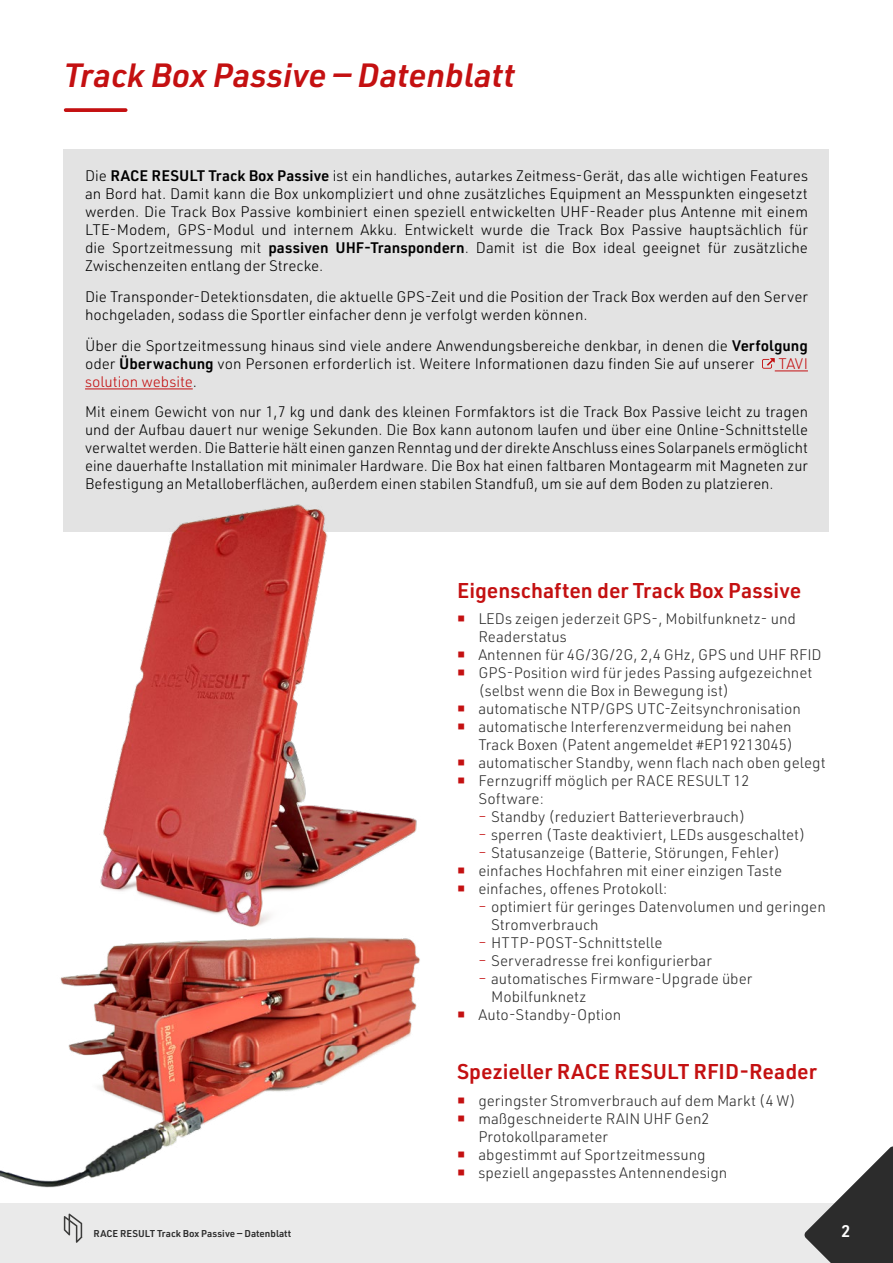
<style>
.page{position:relative;width:893px;height:1263px;background:#fff}
.page>*{position:absolute;margin:0;border:0;box-sizing:border-box;transform-origin:0 0}
.t1{font:italic 600 33px "URWDIN";color:#c41011}
.t2{font:600 21px "URWDIN";color:#c41011}
.t3{font:600 16.5px "URWDIN";color:#fff}
.t4{font:300 15px/18px "URWDIN";color:#000}
.t5{font:300 15px/18px "URWDIN";color:#2c2c2c}
.t6{font:300 15px "URWDIN";color:#c41011}
.t7{font:600 9.75px "URWDIN";color:#2c2c2c}
.s1{font-weight:600}
.s2{color:#c41011}
</style>
<div class="page">
<div style="left:0;top:1203px;width:893px;height:60px;background:#eaeaea"></div>
<svg style="left:64px;top:1213px;width:18px;height:30px"></svg>
<svg style="left:804px;top:1146px;width:89px;height:117px"></svg>
<svg style="left:66px;top:108px;width:60px;height:4px"></svg>
<div style="left:64px;top:149px;width:765px;height:383px;background:#e3e3e3"></div>
<hr style="left:775px;top:371px;width:33px;height:1px;background:#c41011">
<hr style="left:85px;top:389px;width:108px;height:1px;background:#c41011">
<svg style="left:762px;top:358px;width:13px;height:11px"></svg>
<img style="left:0;top:937px;width:420px;height:251px">
<img style="left:100px;top:504px;width:317px;height:423px">
<h1 class="t1" style="left:64px;top:53px;width:453px">Track Box Passive — Datenblatt</h1>
<p class="t4" style="left:85px;top:166px;width:724px;text-align:justify">Die <span class="s1">RACE RESULT Track Box Passive</span> ist ein handliches, autarkes Zeitmess-Gerät, das alle wichtigen Features an Bord hat. Damit kann die Box unkompliziert und ohne zusätzliches Equipment an Messpunkten eingesetzt werden. Die Track Box Passive kombiniert einen speziell entwickelten UHF-Reader plus Antenne mit einem LTE-Modem, GPS-Modul und internem Akku. Entwickelt wurde die Track Box Passive hauptsächlich für die Sportzeitmessung mit <span class="s1">passiven UHF-Transpondern</span>. Damit ist die Box ideal geeignet für zusätzliche Zwischenzeiten entlang der Strecke.</p>
<p class="t4" style="left:85px;top:287px;width:724px">Die Transponder-Detektionsdaten, die aktuelle GPS-Zeit und die Position der Track Box werden auf den Server hochgeladen, sodass die Sportler einfacher denn je verfolgt werden können.</p>
<p class="t4" style="left:85px;top:336px;width:724px">Über die Sportzeitmessung hinaus sind viele andere Anwendungsbereiche denkbar, in denen die <span class="s1">Verfolgung </span>oder <span class="s1">Überwachung</span> von Personen erforderlich ist. Weitere Informationen dazu finden Sie auf unserer</p>
<p class="t6" style="left:778px;top:354px;width:31px">TAVI</p>
<p class="t4" style="left:85px;top:366px;width:724px;line-height:30.8px"><span class="s2">solution website</span>.<br>Mit einem Gewicht von nur 1,7 kg und dank des kleinen Formfaktors ist die Track Box Passive leicht zu tragen</p>
<p class="t4" style="left:85px;top:421px;width:724px;text-align:justify">und der Aufbau dauert nur wenige Sekunden. Die Box kann autonom laufen und über eine Online-Schnittstelle verwaltet werden. Die Batterie hält einen ganzen Renntag und der direkte Anschluss eines Solarpanels ermöglicht eine dauerhafte Installation mit minimaler Hardware. Die Box hat einen faltbaren Montagearm mit Magneten zur Befestigung an Metalloberflächen, außerdem einen stabilen Standfuß, um sie auf dem Boden zu platzieren.</p>
<h2 class="t2" style="left:457px;top:576px;width:346px">Eigenschaften der Track Box Passive</h2>
<p class="t5" style="left:478px;top:609px;width:349px">LEDs zeigen jederzeit GPS-, Mobilfunknetz- und Readerstatus<br>Antennen für 4G/3G/2G, 2,4 GHz, GPS und UHF RFID GPS-Position wird für jedes Passing aufgezeichnet (selbst wenn die Box in Bewegung ist)<br>automatische NTP/GPS UTC-Zeitsynchronisation automatische Interferenzvermeidung bei nahen Track Boxen (Patent angemeldet #EP19213045) automatischer Standby, wenn flach nach oben gelegt Fernzugriff möglich per RACE RESULT 12<br>Software:</p>
<p class="t5" style="left:478px;top:807px;width:269px"><span class="s2">–</span> Standby (reduziert Batterieverbrauch)</p>
<p class="t5" style="left:478px;top:825px;width:329px"><span class="s2">–</span> sperren (Taste deaktiviert, LEDs ausgeschaltet)</p>
<p class="t5" style="left:478px;top:843px;width:305px;text-align:justify"><span class="s2">–</span> Statusanzeige (Batterie, Störungen, Fehler) einfaches Hochfahren mit einer einzigen Taste einfaches, offenes Protokoll:</p>
<p class="t5" style="left:491px;top:897px;width:336px;text-indent:-13px"><span class="s2">–</span> optimiert für geringes Datenvolumen und geringen<br>Stromverbrauch</p>
<p class="t5" style="left:478px;top:933px;width:186px"><span class="s2">–</span> HTTP-POST-Schnittstelle</p>
<p class="t5" style="left:478px;top:951px;width:235px"><span class="s2">–</span> Serveradresse frei konfigurierbar</p>
<p class="t5" style="left:478px;top:969px;width:275px"><span class="s2">–</span> automatisches Firmware-Upgrade über</p>
<p class="t5" style="left:491px;top:987px;width:97px">Mobilfunknetz</p>
<p class="t5" style="left:478px;top:1005px;width:144px">Auto-Standby-Option</p>
<h2 class="t2" style="left:457px;top:1057px;width:361px">Spezieller RACE RESULT RFID-Reader</h2>
<p class="t5" style="left:478px;top:1091px;width:319px">geringster Stromverbrauch auf dem Markt (4 W) maßgeschneiderte RAIN UHF Gen2<br>Protokollparameter<br>abgestimmt auf Sportzeitmessung<br>speziell angepasstes Antennendesign</p>
<p class="t7" style="left:94px;top:1226px;width:199px">RACE RESULT Track Box Passive — Datenblatt</p>
<p class="t3" style="left:841px;top:1220px;width:10px">2</p>
</div>
